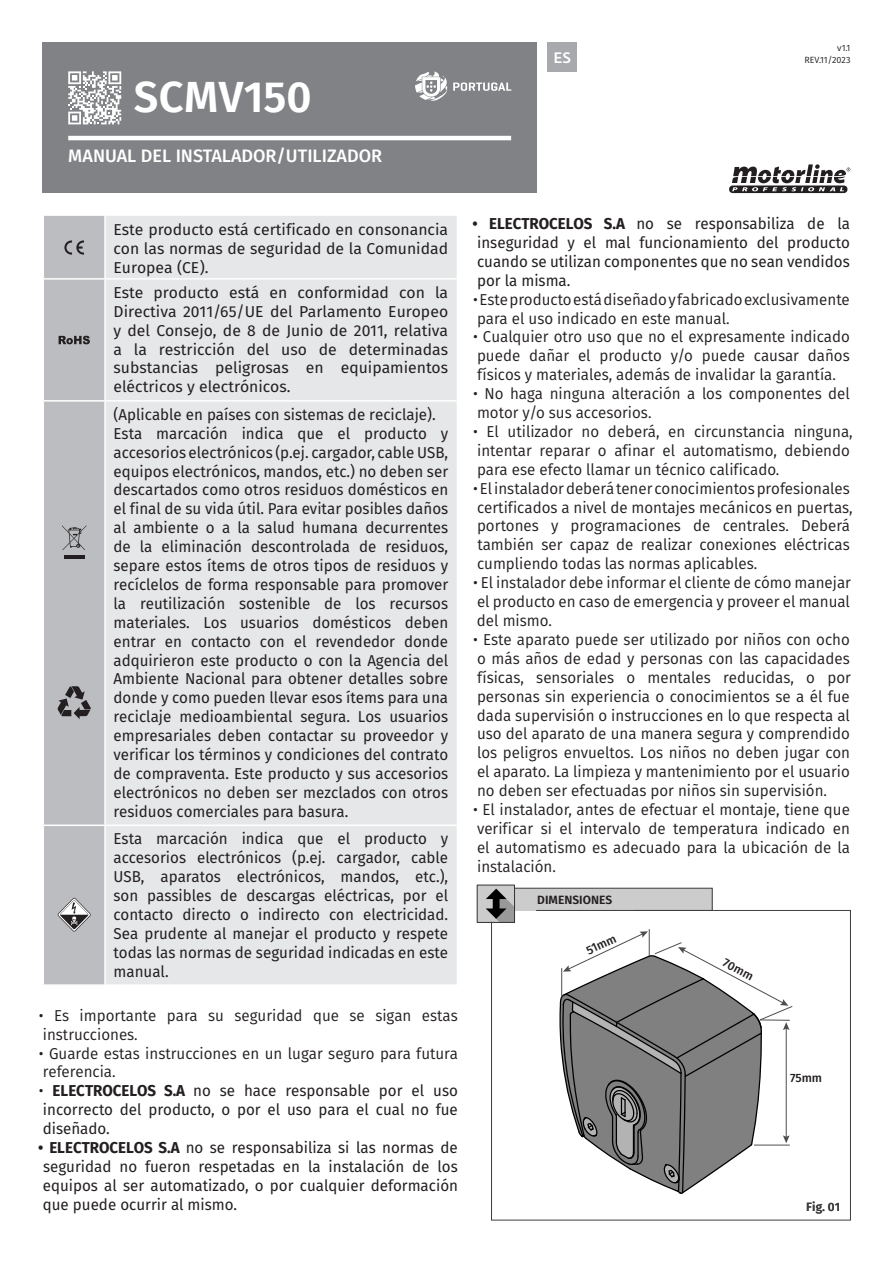
<style>
.page{position:relative;width:893px;height:1263px;background:#fff}
.page>*{position:absolute;margin:0;border:0;box-sizing:border-box;transform-origin:0 0}
.t1{font:600 43.5px "Fira Sans";letter-spacing:.005em;color:#fff}
.t2{font:500 18px "Fira Sans";color:#fff}
.t3{font:15.75px/18.9px "Fira Sans";color:#231f20;text-align:justify;scale:.96 1}
.t4{font:15.75px/18.9px "Fira Sans";color:#231f20;scale:.96 1}
.t5{font:15.75px/18.9px "Fira Sans";color:#231f20;text-align:justify}
.t6{font:500 15px "Fedra Sans Std";color:#fff}
.t7{font:500 12px "Fira Sans";color:#231f20}
.t8{font:600 12px "Fira Sans";color:#231f20}
.t9{font:500 12px "Fira Sans";color:#3e3e3f}
.t10{font:9px "Fira Sans";color:#231f20}
.s1{font-style:inherit}
.s2{font-weight:700}
</style>
<div class="page">
<div style="left:43px;top:43px;width:494px;height:150px;background:#808285"></div>
<hr style="left:68px;top:136px;width:443px;height:4px;background:#fff">
<div style="left:547px;top:43px;width:30px;height:29px;background:#a8a9ad"></div>
<svg style="left:729px;top:164px;width:121px;height:29px"></svg>
<svg style="left:415px;top:71px;width:32px;height:30px"></svg>
<svg style="left:453px;top:82px;width:58px;height:9px"></svg>
<svg style="left:68px;top:71px;width:53px;height:53px"></svg>
<div style="left:106px;top:216px;width:351px;height:184px;background:#e6e7e9"></div>
<div style="left:106px;top:402px;width:351px;height:582px;background:#e6e7e9"></div>
<hr style="left:105px;top:278px;width:352px;height:2px;background:#fff">
<hr style="left:105px;top:824px;width:352px;height:2px;background:#fff">
<svg style="left:43px;top:215px;width:62px;height:770px;background:#bbbbbe"></svg>
<div style="left:477px;top:885px;width:38px;height:38px;background:#ccc"></div>
<svg style="left:486px;top:887px;width:227px;height:27px;background:#bdbdbd"></svg>
<div style="left:477px;top:885px;width:38px;height:38px;border:1px solid #333"></div>
<svg style="left:491px;top:910px;width:360px;height:311px"></svg>
<p class="t1" style="left:134px;top:61px;width:179px">SCMV150</p>
<p class="t2" style="left:68px;top:142px;width:315px">MANUAL DEL INSTALADOR/UTILIZADOR</p>
<p class="t6" style="left:553px;top:48px;width:19px">ES</p>
<p class="t10" style="left:837px;top:41px;width:15px">v1.1</p>
<p class="t10" style="left:804px;top:53px;width:48px">REV.11/2023</p>
<p class="t5" style="left:114px;top:220px;width:336px">Este producto está certificado en consonancia con las normas de seguridad de la Comunidad Europea (CE).</p>
<p class="t5" style="left:114px;top:282px;width:336px">Este producto está en conformidad con la Directiva 2011/65/UE del Parlamento Europeo y del Consejo, de 8 de Junio de 2011, relativa a la restricción del uso de determinadas substancias peligrosas en equipamientos eléctricos y electrónicos.</p>
<p class="t3" style="left:114px;top:404px;width:337px">(Aplicable en países con sistemas de reciclaje).</p>
<p class="t3" style="left:114px;top:423px;width:350px">Esta marcación indica que el producto y accesorios electrónicos (p.ej. cargador, cable USB, equipos electrónicos, mandos, etc.) no deben ser descartados como otros residuos domésticos en el final de su vida útil. Para evitar posibles daños al ambiente o a la salud humana decurrentes de la eliminación descontrolada de residuos, separe estos ítems de otros tipos de residuos y recíclelos de forma responsable para promover la reutilización sostenible de los recursos materiales. Los usuarios domésticos deben entrar en contacto con el revendedor donde adquirieron este producto o con la Agencia del Ambiente Nacional para obtener detalles sobre donde y como pueden llevar esos ítems para una reciclaje medioambiental segura. Los usuarios empresariales deben contactar su proveedor y verificar los términos y condiciones del contrato de compraventa. Este producto y sus accesorios electrónicos no deben ser mezclados con otros residuos comerciales para basura.</p>
<p class="t3" style="left:114px;top:829px;width:350px">Esta marcación indica que el producto y accesorios electrónicos (p.ej. cargador, cable USB, aparatos electrónicos, mandos, etc.), son passibles de descargas eléctricas, por el contacto directo o indirecto con electricidad.<br>Sea prudente al manejar el producto y respete todas las normas de seguridad indicadas en este manual.</p>
<p class="t4" style="left:39px;top:1005px;width:438px">• Es importante para su seguridad que se sigan estas instrucciones.</p>
<p class="t4" style="left:39px;top:1043px;width:438px">• Guarde estas instrucciones en un lugar seguro para futura referencia.</p>
<p class="t3" style="left:39px;top:1081px;width:438px"><span class="s1">•</span> <span class="s2">ELECTROCELOS S.A</span> no se hace responsable por el uso incorrecto del producto, o por el uso para el cual no fue diseñado.</p>
<p class="t3" style="left:38px;top:1138px;width:439px"><span class="s2">• ELECTROCELOS S.A</span> no se responsabiliza si las normas de seguridad no fueron respetadas en la instalación de los equipos al ser automatizado, o por cualquier deformación que puede ocurrir al mismo.</p>
<p class="t3" style="left:473px;top:214px;width:395px"><span class="s2">• ELECTROCELOS S.A</span> no se responsabiliza de la inseguridad y el mal funcionamiento del producto cuando se utilizan componentes que no sean vendidos por la misma.</p>
<p class="t4" style="left:473px;top:289px;width:394px">• Este producto está diseñado y fabricado exclusivamente para el uso indicado en este manual.</p>
<p class="t4" style="left:473px;top:327px;width:394px;text-align:justify">• Cualquier otro uso que no el expresamente indicado puede dañar el producto y/o puede causar daños físicos y materiales, además de invalidar la garantía.</p>
<p class="t4" style="left:473px;top:384px;width:394px">• No haga ninguna alteración a los componentes del motor y/o sus accesorios.</p>
<p class="t4" style="left:473px;top:422px;width:397px">• El utilizador no deberá, en circunstancia ninguna, intentar reparar o afinar el automatismo, debiendo para ese efecto llamar un técnico calificado.</p>
<p class="t4" style="left:473px;top:478px;width:397px">• El instalador deberá tener conocimientos profesionales certificados a nivel de montajes mecánicos en puertas, portones y programaciones de centrales. Deberá también ser capaz de realizar conexiones eléctricas cumpliendo todas las normas aplicables.</p>
<p class="t4" style="left:473px;top:573px;width:395px;text-align:justify">• El instalador debe informar el cliente de cómo manejar el producto en caso de emergencia y proveer el manual del mismo.</p>
<p class="t4" style="left:473px;top:630px;width:395px;text-align:justify">• Este aparato puede ser utilizado por niños con ocho o más años de edad y personas con las capacidades físicas, sensoriales o mentales reducidas, o por personas sin experiencia o conocimientos se a él fue dada supervisión o instrucciones en lo que respecta al uso del aparato de una manera segura y comprendido los peligros envueltos. Los niños no deben jugar con el aparato. La limpieza y mantenimiento por el usuario no deben ser efectuadas por niños sin supervisión.</p>
<p class="t4" style="left:473px;top:800px;width:394px;text-align:justify">• El instalador, antes de efectuar el montaje, tiene que verificar si el intervalo de temperatura indicado en el automatismo es adecuado para la ubicación de la instalación.</p>
<p class="t8" style="left:537px;top:890px;width:76px">DIMENSIONES</p>
<p class="t7" style="left:583px;top:942px;width:33px;rotate:-25deg">51mm</p>
<p class="t7" style="left:728px;top:953px;width:34px;rotate:28deg">70mm</p>
<p class="t7" style="left:790px;top:1068px;width:34px">75mm</p>
<p class="t9" style="left:806px;top:1197px;width:36px">Fig. 01</p>
</div>
